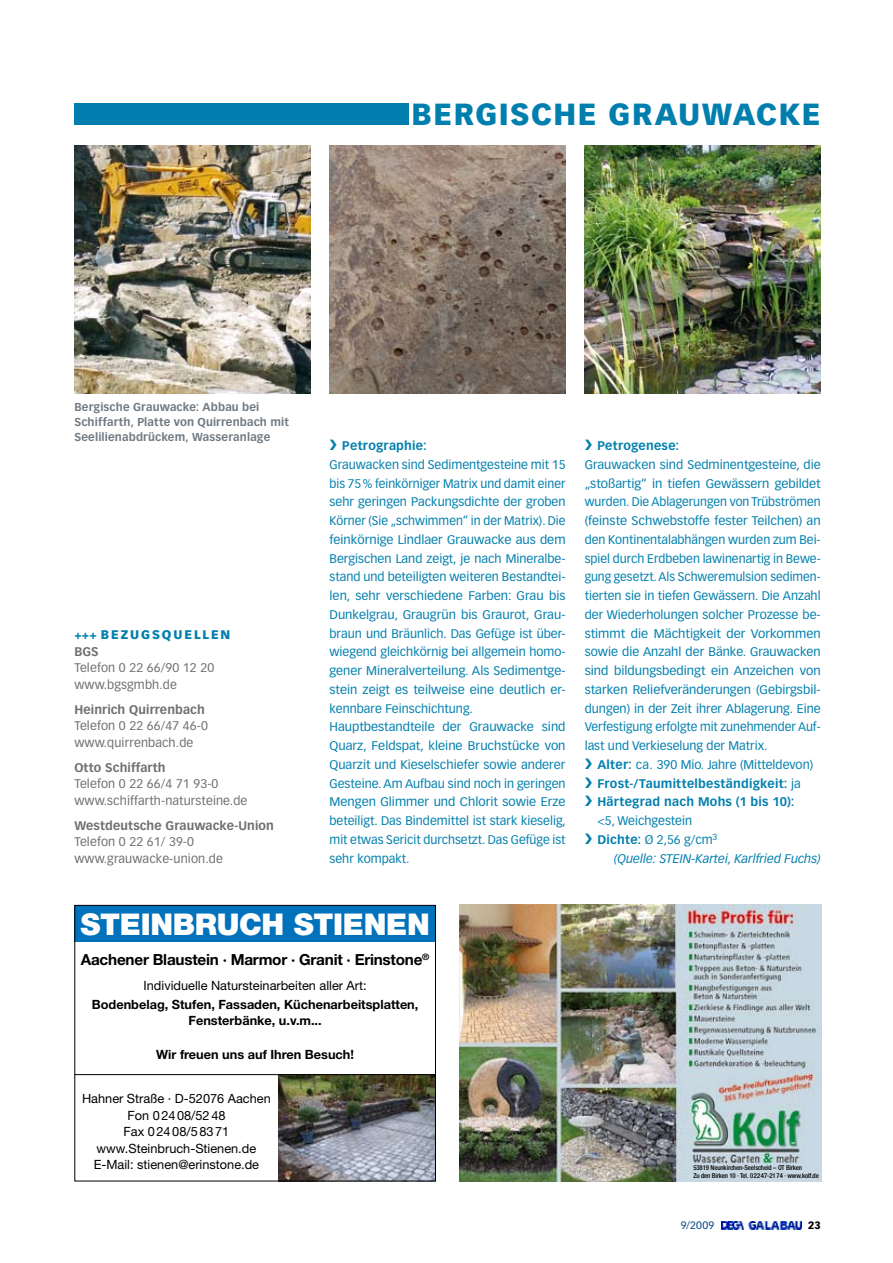
<style>
.page{position:relative;width:893px;height:1263px;background:#fff}
.page>*{position:absolute;margin:0;border:0;box-sizing:border-box;transform-origin:0 0}
.t1{font:900 30px "Vectora LT Std";letter-spacing:.045em;color:#007fae}
.t2{font:900 30px "Helvetica Neue";letter-spacing:-.01em;color:#fff}
.t3{font:700 15.3px "Helvetica Neue";letter-spacing:-.015em;color:#000}
.t4{font:12.75px/16.5px "Helvetica Neue";color:#000;text-align:center}
.t5{font:700 12.75px/16.5px "Helvetica Neue";color:#000;text-align:center}
.t6{font:12.3px/18.8px "Vectora LT Std";color:#007fae}
.t7{font:12.3px/16.5px "Vectora LT Std";letter-spacing:.01em;color:#6f6f6f}
.t8{font:700 12.3px/18.8px "Vectora LT Std";letter-spacing:.025em;color:#007fae}
.t9{font:700 12.3px "Vectora LT Std";letter-spacing:.01em;color:#6f6f6f}
.t10{font:italic 12.3px "Vectora LT Std";color:#007fae}
.t11{font:900 12.3px "Vectora LT Std";letter-spacing:.155em;color:#007fae}
.t12{font:700 11.25px/15px "Vectora LT Std";letter-spacing:.015em;color:#707a83}
.t13{font:10.5px "Vectora LT Std";color:#004180}
.t14{font:900 10.5px "Vectora LT Std";color:#000}
.t15{font:500 condensed 6.75px/8.2px "Helvetica Neue";letter-spacing:-.015em;color:#000}
.s1{font-weight:400}
.s2{font-weight:700}
</style>
<div class="page">
<div style="left:74px;top:103px;width:335px;height:22px;background:#007fae"></div>
<img style="left:74px;top:146px;width:236px;height:248px">
<img style="left:330px;top:146px;width:236px;height:248px">
<img style="left:585px;top:146px;width:236px;height:248px">
<img style="left:722px;top:1221px;width:79px;height:8px">
<img style="left:278px;top:1075px;width:156px;height:104px">
<hr style="left:74px;top:1074px;width:362px;height:1px;background:#000">
<div style="left:74px;top:905px;width:362px;height:36px;background:#0071bb"></div>
<div style="left:74px;top:905px;width:362px;height:276px;border:1px solid #000"></div>
<img style="left:459px;top:905px;width:363px;height:276px">
<div style="left:693px;top:1165px;width:128px;height:15px;background:#c7d8e2"></div>
<h1 class="t1" style="left:412px;top:95px;width:411px">BERGISCHE GRAUWACKE</h1>
<p class="t12" style="left:74px;top:399px;width:216px">Bergische Grauwacke: Abbau bei<br>Schiffarth, Platte von Quirrenbach mit<br>Seelilienabdrückem, Wasseranlage</p>
<p class="t11" style="left:74px;top:627px;width:158px">+++ BEZUGSQUELLEN</p>
<p class="t9" style="left:74px;top:644px;width:17px">BGS</p>
<p class="t7" style="left:74px;top:659px;width:141px">Telefon 0 22 66/90 12 20 www.bgsgmbh.de</p>
<p class="t9" style="left:74px;top:702px;width:132px">Heinrich Quirrenbach</p>
<p class="t7" style="left:74px;top:717px;width:135px">Telefon 0 22 66/47 46-0 www.quirrenbach.de</p>
<p class="t9" style="left:74px;top:760px;width:93px">Otto Schiffarth</p>
<p class="t7" style="left:74px;top:775px;width:174px">Telefon 0 22 66/4 71 93-0 www.schiffarth-natursteine.de</p>
<p class="t9" style="left:74px;top:818px;width:201px">Westdeutsche Grauwacke-Union</p>
<p class="t7" style="left:74px;top:833px;width:150px">Telefon 0 22 61/ 39-0 www.grauwacke-union.de</p>
<p class="t8" style="left:342px;top:436px;width:86px">Petrographie:</p>
<p class="t6" style="left:330px;top:455px;width:238px">Grauwacken sind Sedimentgesteine mit 15 bis 75% feinkörniger Matrix und damit einer sehr geringen Packungsdichte der groben Körner (Sie „schwimmen“ in der Matrix). Die feinkörnige Lindlaer Grauwacke aus dem Bergischen Land zeigt, je nach Mineralbe&shy;stand und beteiligten weiteren Bestandtei&shy;len, sehr verschiedene Farben: Grau bis Dunkelgrau, Graugrün bis Graurot, Grau&shy;braun und Bräunlich. Das Gefüge ist über&shy;wiegend gleichkörnig bei allgemein homo&shy;gener Mineralverteilung. Als Sedimentge&shy;stein zeigt es teilweise eine deutlich er&shy;kennbare Feinschichtung.<br>Hauptbestandteile der Grauwacke sind Quarz, Feldspat, kleine Bruchstücke von Quarzit und Kieselschiefer sowie anderer Gesteine. Am Aufbau sind noch in geringen Mengen Glimmer und Chlorit sowie Erze beteiligt. Das Bindemittel ist stark kieselig, mit etwas Sericit durchsetzt. Das Gefüge ist sehr kompakt.</p>
<p class="t8" style="left:597px;top:436px;width:83px">Petrogenese:</p>
<p class="t6" style="left:585px;top:455px;width:238px;text-align:justify">Grauwacken sind Sedminentgesteine, die „stoßartig“ in tiefen Gewässern gebildet wurden. Die Ablagerungen von Trübströmen (feinste Schwebstoffe fester Teilchen) an den Kontinentalabhängen wurden zum Bei&shy;spiel durch Erdbeben lawinenartig in Bewe&shy;gung gesetzt. Als Schweremulsion sedimen&shy;tierten sie in tiefen Gewässern. Die Anzahl der Wiederholungen solcher Prozesse be&shy;stimmt die Mächtigkeit der Vorkommen sowie die Anzahl der Bänke. Grauwacken sind bildungsbedingt ein Anzeichen von starken Reliefveränderungen (Gebirgsbil&shy;dungen) in der Zeit ihrer Ablagerung. Eine Verfestigung erfolgte mit zunehmender Auf&shy;last und Verkieselung der Matrix.</p>
<p class="t8" style="left:597px;top:755px;width:217px">Alter: <span class="s1">ca. 390 Mio. Jahre (Mitteldevon)<br></span>Frost-/Taumittelbeständigkeit: <span class="s1">ja<br></span>Härtegrad nach Mohs (1 bis 10):</p>
<p class="t6" style="left:597px;top:811px;width:96px">&lt;5, Weichgestein</p>
<p class="t6" style="left:597px;top:830px;width:121px"><span class="s2">Dichte:</span> Ø 2,56 g/cm<sup>3</sup></p>
<p class="t10" style="left:614px;top:851px;width:208px">(Quelle: STEIN-Kartei, Karlfried Fuchs)</p>
<h1 class="t2" style="left:80px;top:906px;width:351px">STEINBRUCH STIENEN</h1>
<p class="t3" style="left:81px;top:950px;width:350px">Aachener Blaustein · Marmor · Granit · Erinstone<sup>®</sup></p>
<p class="t4" style="left:144px;top:977px;width:225px">Individuelle Natursteinarbeiten aller Art:</p>
<p class="t5" style="left:92px;top:996px;width:328px">Bodenbelag, Stufen, Fassaden, Küchenarbeitsplatten,<br>Fensterbänke, u.v.m...</p>
<p class="t5" style="left:156px;top:1046px;width:199px">Wir freuen uns auf Ihren Besuch!</p>
<p class="t4" style="left:82px;top:1090px;width:190px">Hahner Straße · D-52076 Aachen<br>Fon 0 24 08/52 48<br>Fax 0 24 08/5 83 71 www.Steinbruch-Stienen.de<br>E-Mail: stienen@erinstone.de</p>
<p class="t15" style="left:693px;top:1163px;width:127px">53819 Neunkirchen-Seelscheid – OT Birken<br>Zu den Birken 10 · Tel. 0 22 47-21 74 · www.kolf.de</p>
<p class="t13" style="left:681px;top:1219px;width:35px">9/2009</p>
<p class="t14" style="left:808px;top:1218px;width:14px">23</p>
</div>
